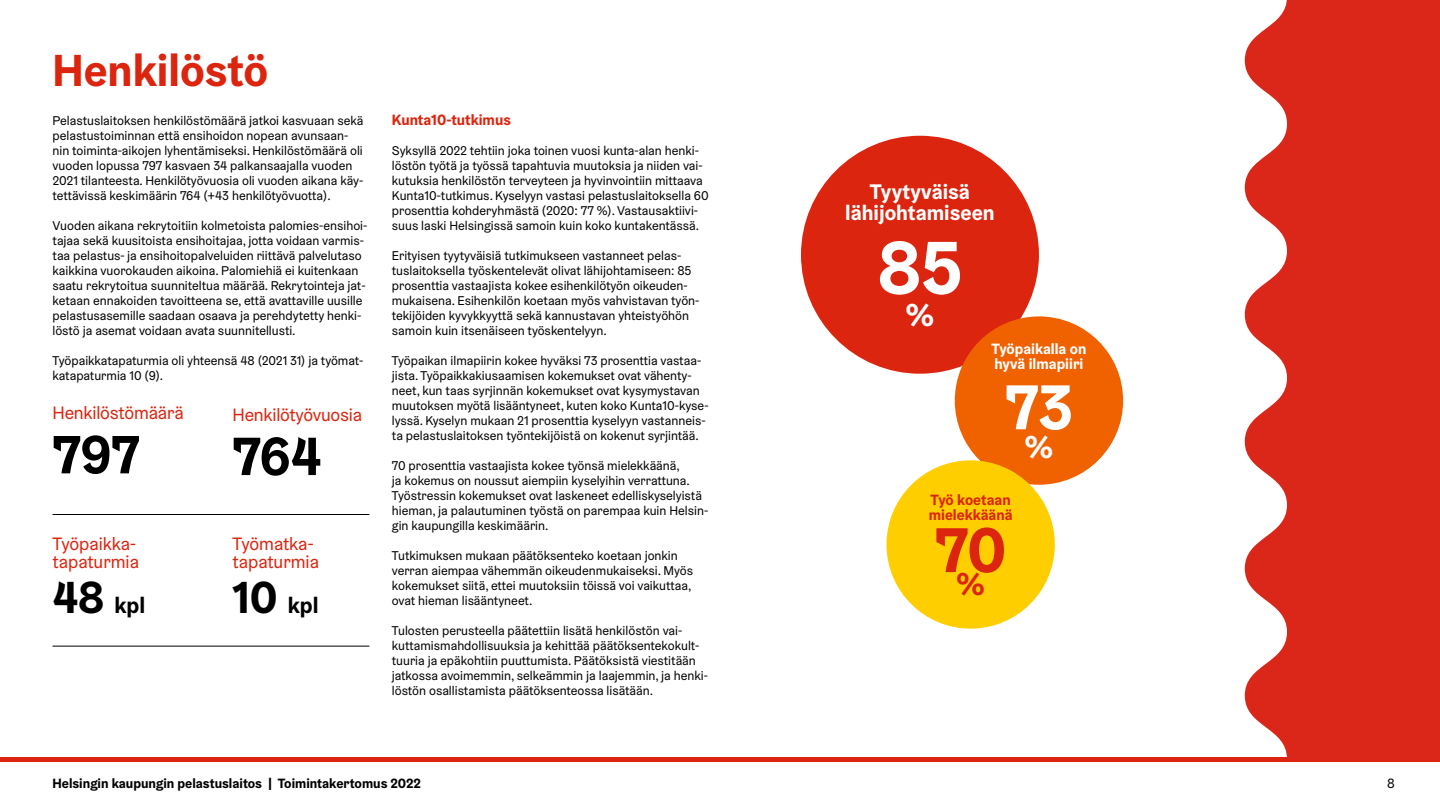
<style>
.page{position:relative;width:1440px;height:810px;background:#fff}
.page>*{position:absolute;margin:0;border:0;box-sizing:border-box;transform-origin:0 0}
.Otsikko_60_pt{font:700 75px "Helsinki Grotesk";color:#fff}
.Otsikko_60_pt-2{font:700 63.45px "Helsinki Grotesk";color:#fff}
.Otsikko_60_pt-3{font:700 63.45px "Helsinki Grotesk";color:#db250f}
.Otsikko_60_pt-4{font:700 54px "Helsinki Grotesk";letter-spacing:-.005em;color:#000}
.Otsikko_60_pt-5{font:700 45px "Helsinki Grotesk";color:#db250f}
.Otsikko_60_pt-6{font:700 31.72px "Helsinki Grotesk";color:#fff}
.Otsikko_24pt{font:700 22.5px "Helsinki Grotesk";color:#000}
.Otsikko_24pt-2{font:700 21.15px/21.1px "Helsinki Grotesk";color:#fff;text-align:center}
.Otsikko_24pt-3{font:18px/18px "Helsinki Grotesk";letter-spacing:-.01em;color:#db250f}
.Otsikko_24pt-4{font:700 15px/15px "Helsinki Grotesk";color:#fff}
.Otsikko_24pt-5{font:700 15px/15px "Helsinki Grotesk";color:#db250f}
.Väliotsikko{font:700 15px "Helsinki Grotesk";color:#db250f}
.t1{font:700 13.5px "Helsinki Grotesk";color:#000}
.t2{font:13.5px "Helsinki Grotesk";color:#000}
.Leipis_1_kpl_Helsink{font:12.75px/15px "Helsinki Grotesk";color:#000}
.s1{font-size:45px}
</style>
<div class="page">
<div style="left:0;top:757px;width:1440px;height:5px;background:#db250f"></div>
<div style="left:801px;top:136px;width:238px;height:238px;background:#db250f;border-radius:50%"></div>
<div style="left:955px;top:316px;width:168px;height:169px;background:#f06100;border-radius:50%"></div>
<div style="left:887px;top:460px;width:168px;height:169px;background:#fece00;border-radius:50%"></div>
<svg style="left:1245px;top:0;width:195px;height:757px;background:#df3f32"></svg>
<hr style="left:52px;top:514px;width:317px;height:1px;background:#000">
<hr style="left:52px;top:646px;width:317px;height:1px;background:#000">
<h1 class="Otsikko_60_pt-5" style="left:52px;top:42px;width:217px">Henkilöstö</h1>
<p class="Leipis_1_kpl_Helsink" style="left:52px;top:112px;width:312px">Pelastuslaitoksen henkilöstömäärä jatkoi kasvuaan sekä pelastustoiminnan että ensihoidon nopean avunsaan&shy;nin toiminta-aikojen lyhentämiseksi. Henkilöstömäärä oli vuoden lopussa 797 kasvaen 34 palkansaajalla vuoden 2021 tilanteesta. Henkilötyövuosia oli vuoden aikana käy&shy;tettävissä keskimäärin 764 (+43 henkilötyövuotta).</p>
<p class="Leipis_1_kpl_Helsink" style="left:52px;top:217px;width:316px">Vuoden aikana rekrytoitiin kolmetoista palomies-ensihoi&shy;tajaa sekä kuusitoista ensihoitajaa, jotta voidaan varmis&shy;taa pelastus- ja ensihoitopalveluiden riittävä palvelutaso kaikkina vuorokauden aikoina. Palomiehiä ei kuitenkaan saatu rekrytoitua suunniteltua määrää. Rekrytointeja jat&shy;ketaan ennakoiden tavoitteena se, että avattaville uusille pelastusasemille saadaan osaava ja perehdytetty henki&shy;löstö ja asemat voidaan avata suunnitellusti.</p>
<p class="Leipis_1_kpl_Helsink" style="left:52px;top:352px;width:312px">Työpaikkatapaturmia oli yhteensä 48 (2021 31) ja työmat&shy;katapaturmia 10 (9).</p>
<h1 class="Otsikko_24pt-3" style="left:52px;top:404px;width:133px">Henkilöstömäärä</h1>
<h1 class="Otsikko_60_pt-4" style="left:52px;top:420px;width:88px">797</h1>
<h1 class="Otsikko_24pt-3" style="left:52px;top:535px;width:88px">Työpaikka&shy;tapaturmia</h1>
<h1 class="Otsikko_24pt" style="left:52px;top:591px;width:94px"><span class="s1">48</span> kpl</h1>
<h1 class="Otsikko_24pt-3" style="left:232px;top:406px;width:131px">Henkilötyövuosia</h1>
<h1 class="Otsikko_60_pt-4" style="left:232px;top:422px;width:90px">764</h1>
<h1 class="Otsikko_24pt-3" style="left:232px;top:535px;width:88px">Työmatka&shy;tapaturmia</h1>
<h1 class="Otsikko_24pt" style="left:232px;top:591px;width:87px"><span class="s1">10</span> kpl</h1>
<h2 class="Väliotsikko" style="left:392px;top:110px;width:121px">Kunta10-tutkimus</h2>
<p class="Leipis_1_kpl_Helsink" style="left:392px;top:142px;width:318px">Syksyllä 2022 tehtiin joka toinen vuosi kunta-alan henki&shy;löstön työtä ja työssä tapahtuvia muutoksia ja niiden vai&shy;kutuksia henkilöstön terveyteen ja hyvinvointiin mittaava Kunta10-tutkimus. Kyselyyn vastasi pelastuslaitoksella 60 prosenttia kohderyhmästä (2020: 77 %). Vastausaktiivi&shy;suus laski Helsingissä samoin kuin koko kuntakentässä.</p>
<p class="Leipis_1_kpl_Helsink" style="left:392px;top:247px;width:309px">Erityisen tyytyväisiä tutkimukseen vastanneet pelas&shy;tuslaitoksella työskentelevät olivat lähijohtamiseen: 85 prosenttia vastaajista kokee esihenkilötyön oikeuden&shy;mukaisena. Esihenkilön koetaan myös vahvistavan työn&shy;tekijöiden kyvykkyyttä sekä kannustavan yhteistyöhön samoin kuin itsenäiseen työskentelyyn.</p>
<p class="Leipis_1_kpl_Helsink" style="left:392px;top:352px;width:318px">Työpaikan ilmapiirin kokee hyväksi 73 prosenttia vastaa&shy;jista. Työpaikkakiusaamisen kokemukset ovat vähenty&shy;neet, kun taas syrjinnän kokemukset ovat kysymystavan muutoksen myötä lisääntyneet, kuten koko Kunta10-kyse&shy;lyssä. Kyselyn mukaan 21 prosenttia kyselyyn vastanneis&shy;ta pelastuslaitoksen työntekijöistä on kokenut syrjintää.</p>
<p class="Leipis_1_kpl_Helsink" style="left:392px;top:457px;width:318px">70 prosenttia vastaajista kokee työnsä mielekkäänä,<br>ja kokemus on noussut aiempiin kyselyihin verrattuna.<br>Työstressin kokemukset ovat laskeneet edelliskyselyistä hieman, ja palautuminen työstä on parempaa kuin Helsin&shy;gin kaupungilla keskimäärin.</p>
<p class="Leipis_1_kpl_Helsink" style="left:392px;top:547px;width:303px">Tutkimuksen mukaan päätöksenteko koetaan jonkin verran aiempaa vähemmän oikeudenmukaiseksi. Myös kokemukset siitä, ettei muutoksiin töissä voi vaikuttaa, ovat hieman lisääntyneet.</p>
<p class="Leipis_1_kpl_Helsink" style="left:392px;top:622px;width:318px">Tulosten perusteella päätettiin lisätä henkilöstön vai&shy;kuttamismahdollisuuksia ja kehittää päätöksentekokult&shy;tuuria ja epäkohtiin puuttumista. Päätöksistä viestitään jatkossa avoimemmin, selkeämmin ja laajemmin, ja henki&shy;löstön osallistamista päätöksenteossa lisätään.</p>
<h1 class="Otsikko_24pt-2" style="left:845px;top:180px;width:151px">Tyytyväisä lähijohtamiseen</h1>
<h1 class="Otsikko_60_pt" style="left:878px;top:220px;width:86px">85</h1>
<h1 class="Otsikko_60_pt-6" style="left:906px;top:295px;width:30px">%</h1>
<h1 class="Otsikko_24pt-4" style="left:992px;top:342px;width:96px">Työpaikalla on hyvä ilmapiiri</h1>
<h1 class="Otsikko_60_pt-2" style="left:1005px;top:367px;width:69px">7 3<sub>%</sub></h1>
<h1 class="Otsikko_24pt-5" style="left:929px;top:492px;width:85px">Työ koetaan mielekkäänä</h1>
<h1 class="Otsikko_60_pt-3" style="left:935px;top:510px;width:73px">7 0<sub>%</sub></h1>
<p class="t1" style="left:52px;top:775px;width:370px">Helsingin kaupungin pelastuslaitos | Toimintakertomus 2022</p>
<p class="t2" style="left:1387px;top:775px;width:9px">8</p>
</div>
